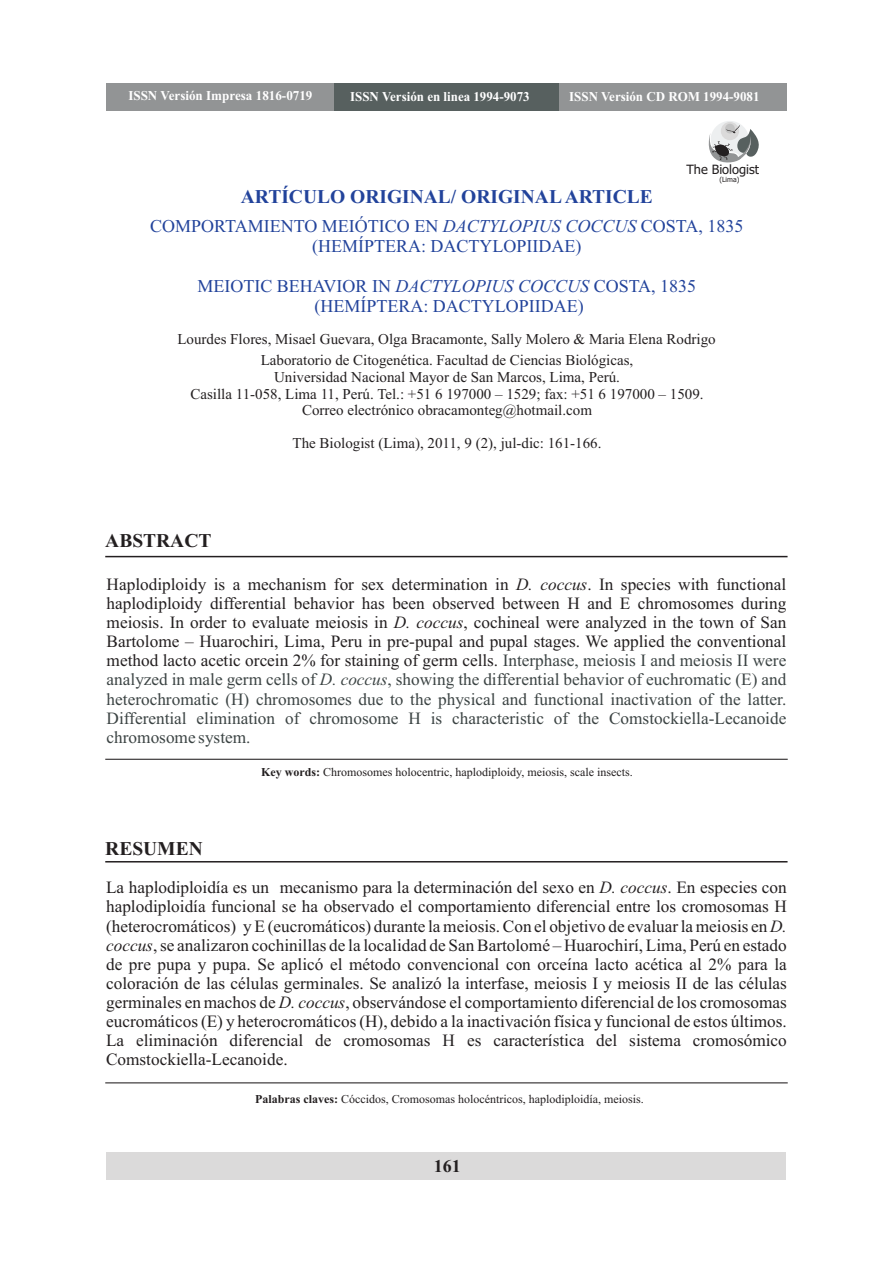
<style>
.page{position:relative;width:893px;height:1263px;background:#fff}
.page>*{position:absolute;margin:0;border:0;box-sizing:border-box;transform-origin:0 0}
.t1{font:700 19.5px "Times New Roman";color:#22439b}
.t2{font:700 19.5px "Times New Roman";color:#231f20}
.t3{font:18px/20px "Times New Roman";color:#22439b;text-align:center}
.t4{font:700 18px "Times New Roman";color:#231f20}
.t5{font:17.25px/19px "Times New Roman";color:#231f20;text-align:justify}
.t6{font:15px/16.6px "Times New Roman";color:#231f20;text-align:center}
.t7{font:700 13.5px "Times New Roman";color:#fff;scale:.96 1}
.t8{font:700 13.5px "Times New Roman";color:#fff}
.t9{font:12.75px "Tahoma";color:#231f20}
.t10{font:12px "Times New Roman";color:#231f20}
.t11{font:7.05px "Tahoma";color:#231f20}
.s1{font-style:italic}
.s2{color:#3c4444}
.s3{font-style:italic;color:#3c4444}
.s4{font-weight:700}
</style>
<div class="page">
<hr style="left:105px;top:556px;width:682px;height:1px;background:#231f20">
<hr style="left:105px;top:759px;width:683px;height:1px;background:#231f20">
<div style="left:107px;top:1152px;width:679px;height:28px;background:#dbdada"></div>
<svg style="left:708px;top:121px;width:51px;height:42px"></svg>
<div style="left:107px;top:83px;width:227px;height:28px;background:#929495"></div>
<div style="left:334px;top:83px;width:225px;height:28px;background:#57605f"></div>
<div style="left:559px;top:83px;width:227px;height:28px;background:#929495"></div>
<hr style="left:105px;top:861px;width:682px;height:1px;background:#231f20">
<hr style="left:105px;top:1082px;width:683px;height:1px;background:#231f20">
<p class="t8" style="left:128px;top:91px;width:186px">ISSN Versión Impresa 1816-0719</p>
<p class="t7" style="left:350px;top:92px;width:189px">ISSN Versión en linea 1994-9073</p>
<p class="t7" style="left:569px;top:92px;width:200px">ISSN Versión CD ROM 1994-9081</p>
<p class="t1" style="left:241px;top:190px;width:413px">ARTÍCULO ORIGINAL/ ORIGINALARTICLE</p>
<p class="t9" style="left:686px;top:164px;width:74px">The Biologist</p>
<p class="t11" style="left:719px;top:176px;width:21px">(Lima)</p>
<p class="t3" style="left:150px;top:218px;width:595px">COMPORTAMIENTO MEIÓTICO EN <span class="s1">DACTYLOPIUS COCCUS</span> COSTA, 1835 (HEMÍPTERA: DACTYLOPIIDAE)</p>
<p class="t3" style="left:197px;top:278px;width:500px">MEIOTIC BEHAVIOR IN <span class="s1">DACTYLOPIUS COCCUS</span> COSTA, 1835 (HEMÍPTERA: DACTYLOPIIDAE)</p>
<p class="t6" style="left:177px;top:332px;width:540px">Lourdes Flores, Misael Guevara, Olga Bracamonte, Sally Molero &amp; Maria Elena Rodrigo</p>
<p class="t6" style="left:190px;top:353px;width:515px">Laboratorio de Citogenética. Facultad de Ciencias Biológicas,<br>Universidad Nacional Mayor de San Marcos, Lima, Perú.<br>Casilla 11-058, Lima 11, Perú. Tel.: +51 6 197000 – 1529; fax: +51 6 197000 – 1509.<br>Correo electrónico obracamonteg@hotmail.com</p>
<p class="t6" style="left:292px;top:436px;width:310px">The Biologist (Lima), 2011, 9 (2), jul-dic: 161-166.</p>
<p class="t2" style="left:105px;top:534px;width:108px">ABSTRACT</p>
<p class="t5" style="left:107px;top:576px;width:681px">Haplodiploidy is a mechanism for sex determination in <span class="s1">D. coccus</span>. In species with functional haplodiploidy differential behavior has been observed between H and E chromosomes during meiosis. In order to evaluate meiosis in <span class="s1">D. coccus</span>, cochineal were analyzed in the town of San Bartolome – Huarochiri, Lima, Peru in pre-pupal and pupal stages. We applied the conventional method lacto acetic orcein 2% for staining of germ cells. <span class="s2">Interphase, meiosis I and meiosis II were analyzed in male germ cells of</span> <span class="s3">D. coccus</span><span class="s2">, showing the differential behavior of euchromatic (E) and heterochromatic (H) chromosomes due to the physical and functional inactivation of the latter.<br>Differential elimination of chromosome H is characteristic of the Comstockiella-Lecanoide chromosome system.</span></p>
<p class="t2" style="left:105px;top:842px;width:99px">RESUMEN</p>
<p class="t10" style="left:261px;top:768px;width:373px"><span class="s4">Key words:</span> Chromosomes holocentric, haplodiploidy, meiosis, scale insects.</p>
<p class="t5" style="left:106px;top:880px;width:682px">La haplodiploidía es un mecanismo para la determinación del sexo en <span class="s1">D. coccus</span>. En especies con haplodiploidía funcional se ha observado el comportamiento diferencial entre los cromosomas H (heterocromáticos) y E (eucromáticos) durante la meiosis. Con el objetivo de evaluar la meiosis en <span class="s1">D. coccus</span>, se analizaron cochinillas de la localidad de San Bartolomé – Huarochirí, Lima, Perú en estado de pre pupa y pupa. Se aplicó el método convencional con orceína lacto acética al 2% para la coloración de las células germinales. Se analizó la interfase, meiosis I y meiosis II de las células germinales en machos de <span class="s1">D. coccus</span>, observándose el comportamiento diferencial de los cromosomas eucromáticos (E) y heterocromáticos (H), debido a la inactivación física y funcional de estos últimos.<br>La eliminación diferencial de cromosomas H es característica del sistema cromosómico Comstockiella-Lecanoide.</p>
<p class="t10" style="left:255px;top:1094px;width:390px"><span class="s4">Palabras claves:</span> Cóccidos, Cromosomas holocéntricos, haplodiploidía, meiosis.</p>
<p class="t4" style="left:434px;top:1160px;width:28px">161</p>
</div>
